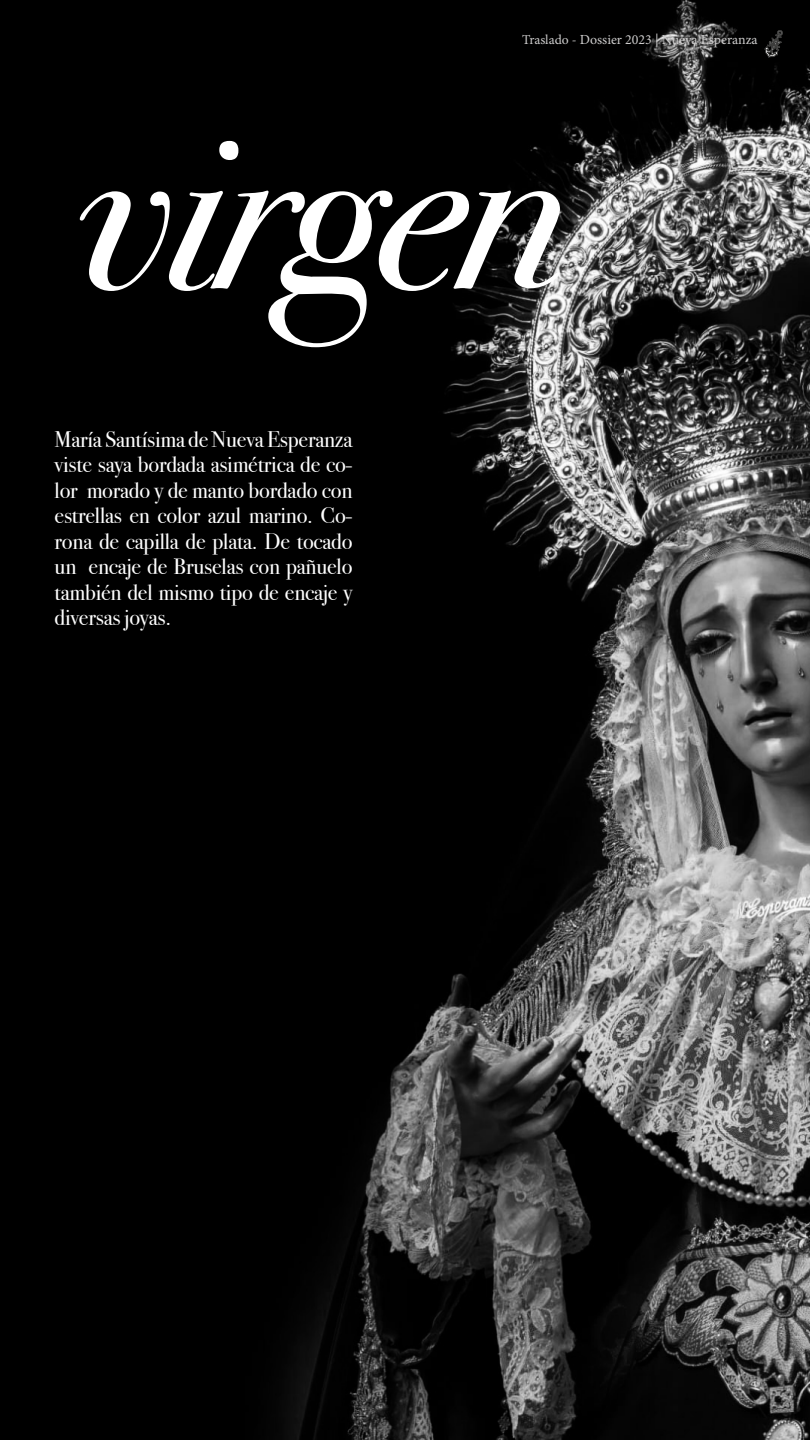
<style>
.page{position:relative;width:810px;height:1440px;background:#000}
.page>*{position:absolute;margin:0;border:0;box-sizing:border-box;transform-origin:0 0}
.Titular_1{font:italic 225px "Bodoni Svty Two ITCTT";letter-spacing:-.025em;color:#fff}
.t1{font:22.5px/25.5px "Bodoni Svty Two ITCTT";letter-spacing:-.01em;color:#fff;text-align:justify}
.t2{font:13.88px "Minion Pro";color:#cdcccc}
.s1{font-size:13.58px}
</style>
<div class="page">
<img style="left:285px;top:0;width:525px;height:1440px">
<svg style="left:765px;top:30px;width:18px;height:28px"></svg>
<p class="t2" style="left:522px;top:30px;width:237px"><span class="s1">Traslado -</span> Dossier 2023 | Nueva Esperanza</p>
<p class="Titular_1" style="left:73px;top:16px;width:495px">virgen</p>
<p class="t1" style="left:55px;top:424px;width:299px">María Santísima de Nueva Esperanza viste saya bordada asimétrica de co&shy;lor morado y de manto bordado con estrellas en color azul marino. Co&shy;rona de capilla de plata. De tocado un encaje de Bruselas con pañuelo también del mismo tipo de encaje y diversas joyas.</p>
</div>
